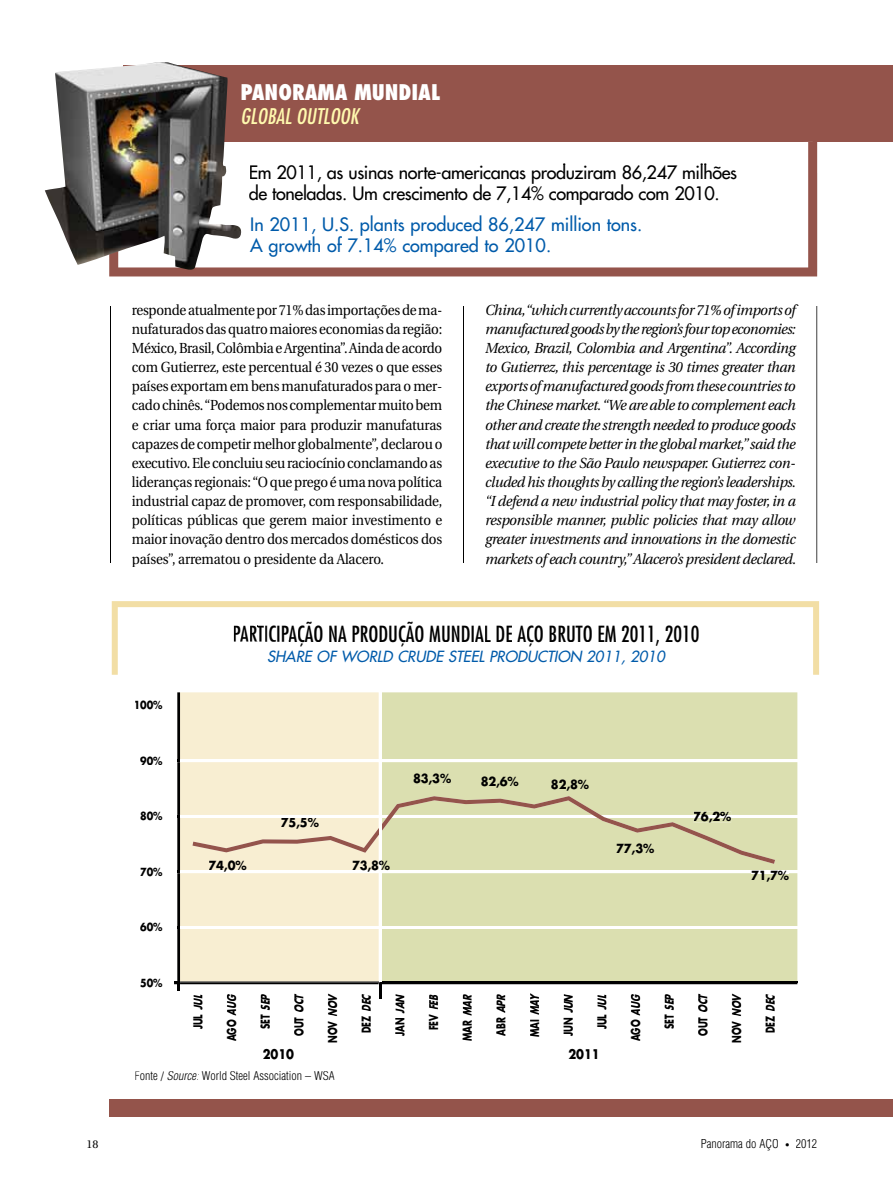
<style>
.page{position:relative;width:893px;height:1191px;background:#fff}
.page>*{position:absolute;margin:0;border:0;box-sizing:border-box;transform-origin:0 0}
.t1{font:condensed 21.6px "Futura LT";color:#000}
.t2{font:800 condensed 21px "Futura LT";color:#fff}
.t3{font:italic condensed 21px "Futura LT";color:#fff9ae}
.t4{font:18px/21px "Futura LT";letter-spacing:-.02em;color:#000}
.t5{font:18px/21px "Futura LT";color:#005baa}
.t6{font:italic 15px "Futura LT";color:#005baa}
.t7{font:italic 14.55px/19.2px "Utopia";letter-spacing:-.025em;color:#000;text-align:justify;scale:.96 1}
.t8{font:14.55px/19.2px "Utopia";letter-spacing:-.015em;color:#000;text-align:justify;scale:.92 1}
.t9{font:700 13.05px "Futura LT";letter-spacing:-.015em;color:#000;scale:.88 1}
.t10{font:700 12.3px "Futura LT";letter-spacing:-.015em;color:#000;scale:.94 1}
.t11{font:700 12px "Futura LT";letter-spacing:-.015em;color:#000;scale:.72 1}
.t12{font:300 condensed 12px "Helvetica";color:#000}
.t13{font:11.25px "Utopia";color:#000}
.t14{font:700 10.8px "Futura LT";letter-spacing:-.015em;color:#000;scale:.88 1}
.s1{font-style:italic}
.s2{font-size:8.55px}
</style>
<div class="page">
<hr style="left:816px;top:306px;width:1px;height:257px;background:#000">
<hr style="left:463px;top:306px;width:1px;height:257px;background:#000">
<div style="left:110px;top:1099px;width:707px;height:17px;background:#94544b"></div>
<div style="left:817px;top:1099px;width:76px;height:17px;background:#94544b"></div>
<hr style="left:111px;top:306px;width:1px;height:257px;background:#000">
<svg style="left:109px;top:274px;width:709px;height:3px"></svg>
<div style="left:123px;top:65px;width:770px;height:77px;background:#94544b"></div>
<svg style="left:109px;top:142px;width:708px;height:134px"></svg>
<div style="left:249px;top:165px;width:546px;height:53px;background:#fff"></div>
<hr style="left:259px;top:164px;width:478px;height:1px;background:#fff">
<img style="left:45px;top:62px;width:196px;height:211px">
<div style="left:180px;top:692px;width:199px;height:289px;background:#f8eed2"></div>
<div style="left:382px;top:692px;width:415px;height:289px;background:#dbdfb0"></div>
<hr style="left:174px;top:926px;width:623px;height:2px;background:#fff">
<hr style="left:174px;top:870px;width:623px;height:3px;background:#fff">
<hr style="left:174px;top:815px;width:623px;height:2px;background:#fff">
<hr style="left:174px;top:759px;width:623px;height:3px;background:#fff">
<div style="left:414px;top:773px;width:37px;height:12px;background:#dbdfb0"></div>
<div style="left:481px;top:776px;width:38px;height:11px;background:#dbdfb0"></div>
<div style="left:552px;top:779px;width:37px;height:11px;background:#dbdfb0"></div>
<div style="left:751px;top:873px;width:38px;height:9px;background:#dbdfb0"></div>
<hr style="left:177px;top:692px;width:3px;height:67px;background:#000">
<hr style="left:177px;top:762px;width:3px;height:53px;background:#000">
<hr style="left:177px;top:817px;width:3px;height:53px;background:#000">
<hr style="left:177px;top:873px;width:3px;height:53px;background:#000">
<hr style="left:177px;top:928px;width:3px;height:53px;background:#000">
<svg style="left:174px;top:981px;width:623px;height:18px"></svg>
<svg style="left:192px;top:796px;width:583px;height:74px;background:#e0dcb7"></svg>
<svg style="left:112px;top:601px;width:707px;height:74px"></svg>
<h2 class="t2" style="left:240px;top:79px;width:201px">PANORAMA MUNDIAL</h2>
<h2 class="t3" style="left:240px;top:104px;width:120px">GLOBAL OutLOOk</h2>
<p class="t4" style="left:249px;top:162px;width:490px">em 2011, as usinas norte-americanas produziram 86,247 milhões de toneladas. um crescimento de 7,14% comparado com 2010.</p>
<p class="t5" style="left:250px;top:214px;width:394px">in 2011, u.S. plants produced 86,247 million tons.<br>A growth of 7.14% compared to 2010.</p>
<p class="t8" style="left:132px;top:300px;width:339px">responde atualmente por 71% das importações de ma&shy;nufaturados das quatro maiores economias da região:<br>México, Brasil, Colômbia e Argentina”. Ainda de acordo com Gutierrez, este percentual é 30 vezes o que esses países exportam em bens manufaturados para o mer&shy;cado chinês. “Podemos nos complementar muito bem e criar uma força maior para produzir manufaturas capazes de competir melhor globalmente”, declarou o executivo. Ele concluiu seu raciocínio conclamando as lideranças regionais: “O que prego é uma nova política industrial capaz de promover, com responsabilidade, políticas públicas que gerem maior investimento e maior inovação dentro dos mercados domésticos dos países”, arrematou o presidente da Alacero.</p>
<p class="t7" style="left:485px;top:300px;width:325px">China, “which currently accounts for 71% of imports of manufactured goods by the region’s four top economies:<br>Mexico, Brazil, Colombia and Argentina”. According to Gutierrez, this percentage is 30 times greater than exports of manufactured goods from these countries to the Chinese market. “We are able to complement each other and create the strength needed to produce goods that will compete better in the global market,” said the executive to the São Paulo newspaper. Gutierrez con&shy;cluded his thoughts by calling the region’s leaderships. “I defend a new industrial policy that may foster, in a responsible manner, public policies that may allow greater investments and innovations in the domestic markets of each country,” Alacero’s president declared.</p>
<p class="t14" style="left:134px;top:697px;width:34px">100%</p>
<p class="t14" style="left:140px;top:753px;width:27px">90%</p>
<p class="t14" style="left:140px;top:809px;width:27px">80%</p>
<p class="t14" style="left:140px;top:864px;width:27px">70%</p>
<p class="t14" style="left:140px;top:920px;width:27px">60%</p>
<p class="t14" style="left:140px;top:975px;width:27px">50%</p>
<h1 class="t1" style="left:232px;top:620px;width:468px">PARTICIPAÇÃO NA PRODUÇÃO MUNDIAL DE AÇO BRUTO EM 2011, 2010</h1>
<p class="t6" style="left:267px;top:647px;width:403px">SHARE OF WORLD CRUDE STEEL PRODUCTION 2011, 2010</p>
<p class="t10" style="left:209px;top:857px;width:42px">74,0%</p>
<p class="t10" style="left:281px;top:814px;width:42px">75,5%</p>
<p class="t10" style="left:413px;top:770px;width:42px">83,3%</p>
<p class="t10" style="left:481px;top:773px;width:42px">82,6%</p>
<p class="t10" style="left:551px;top:776px;width:42px">82,8%</p>
<p class="t10" style="left:352px;top:857px;width:42px">73,8%</p>
<p class="t10" style="left:616px;top:840px;width:42px">77,3%</p>
<p class="t10" style="left:693px;top:808px;width:42px">76,2%</p>
<p class="t10" style="left:751px;top:867px;width:42px">71,7%</p>
<p class="t11" style="left:190px;top:1029px;width:53px;rotate:-90deg">JUL <span class="s1">JUL</span></p>
<p class="t11" style="left:224px;top:1041px;width:70px;rotate:-90deg">AGO <span class="s1">AUG</span></p>
<p class="t11" style="left:257px;top:1029px;width:53px;rotate:-90deg">SET <span class="s1">SEP</span></p>
<p class="t11" style="left:291px;top:1035px;width:62px;rotate:-90deg">OUT <span class="s1">OCT</span></p>
<p class="t11" style="left:325px;top:1042px;width:72px;rotate:-90deg">NOV <span class="s1">NOV</span></p>
<p class="t11" style="left:358px;top:1033px;width:59px;rotate:-90deg">DEZ <span class="s1">DEC</span></p>
<p class="t11" style="left:392px;top:1036px;width:63px;rotate:-90deg">JAN <span class="s1">JAN</span></p>
<p class="t11" style="left:426px;top:1030px;width:54px;rotate:-90deg">FEV <span class="s1">FEB</span></p>
<p class="t11" style="left:459px;top:1041px;width:70px;rotate:-90deg">MAR <span class="s1">MAR</span></p>
<p class="t11" style="left:493px;top:1035px;width:62px;rotate:-90deg">ABR <span class="s1">APR</span></p>
<p class="t11" style="left:527px;top:1037px;width:64px;rotate:-90deg">MAI <span class="s1">MAY</span></p>
<p class="t11" style="left:560px;top:1036px;width:63px;rotate:-90deg">JUN <span class="s1">JUN</span></p>
<p class="t11" style="left:594px;top:1029px;width:53px;rotate:-90deg">JUL <span class="s1">JUL</span></p>
<p class="t11" style="left:628px;top:1041px;width:70px;rotate:-90deg">AGO <span class="s1">AUG</span></p>
<p class="t11" style="left:661px;top:1029px;width:53px;rotate:-90deg">SET <span class="s1">SEP</span></p>
<p class="t11" style="left:695px;top:1035px;width:62px;rotate:-90deg">OUT <span class="s1">OCT</span></p>
<p class="t11" style="left:728px;top:1042px;width:72px;rotate:-90deg">NOV <span class="s1">NOV</span></p>
<p class="t11" style="left:762px;top:1033px;width:59px;rotate:-90deg">DEZ <span class="s1">DEC</span></p>
<p class="t9" style="left:263px;top:1045px;width:37px">2010</p>
<p class="t9" style="left:569px;top:1045px;width:37px">2011</p>
<p class="t12" style="left:134px;top:1069px;width:202px">Fonte / <span class="s1">Source:</span>World Steel Association – WSA</p>
<p class="t13" style="left:87px;top:1138px;width:13px">18</p>
<p class="t12" style="left:701px;top:1136px;width:118px">Panorama do AÇO <span class="s2">•</span> 2012</p>
</div>
